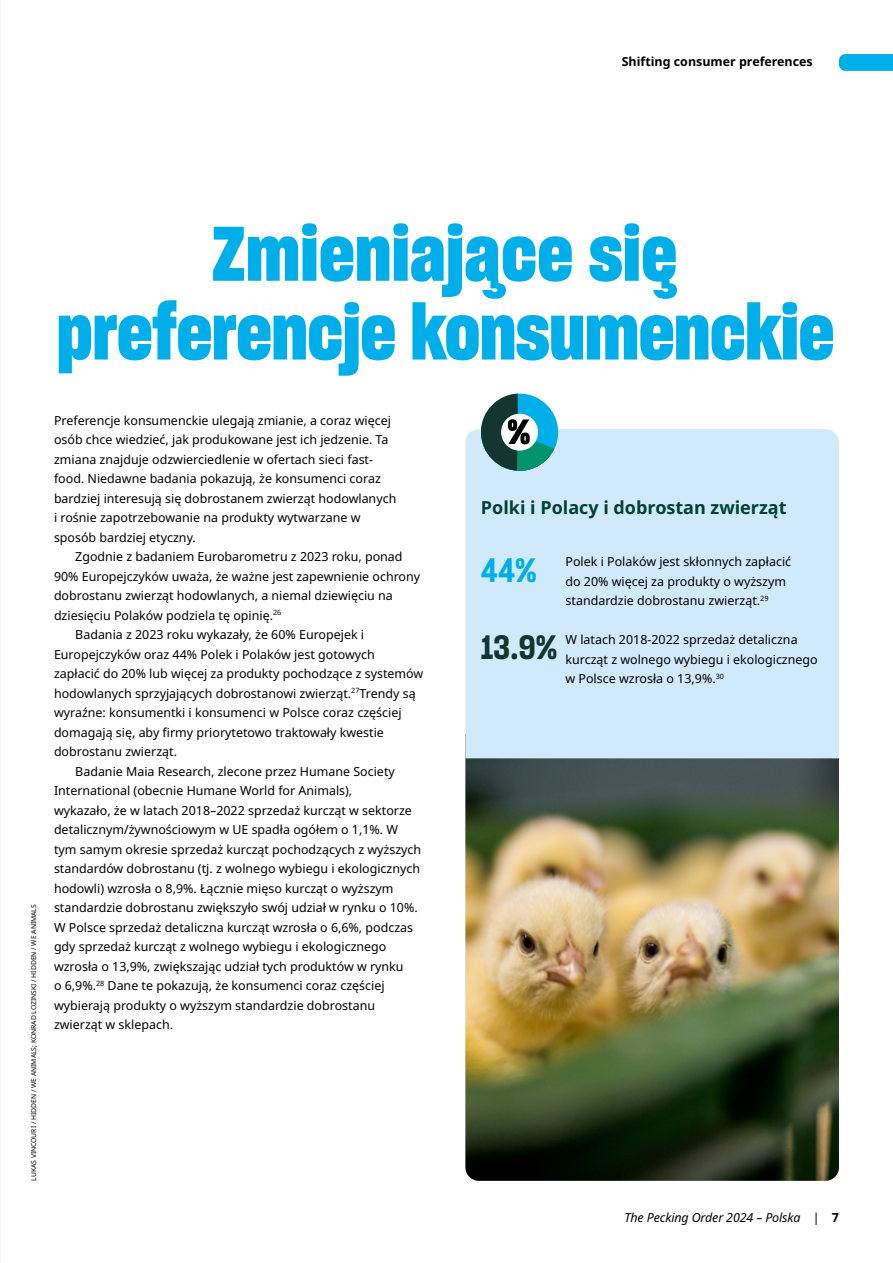
<style>
.page{position:relative;width:893px;height:1263px;background:#fff}
.page>*{position:absolute;margin:0;border:0;box-sizing:border-box;transform-origin:0 0}
.Headline{font:75px/78.8px "Sharp Grotesk Bold 16";letter-spacing:-.01em;color:#00afe9;text-align:center}
.Body__Noto_Regular{font:33px "Sharp Grotesk Sm Bold 16";color:#13372e}
.Body__Noto_Regular-2{font:33px "Sharp Grotesk Sm Bold 16";color:#00afe9}
.Body__Noto_Regular-3{font:700 18px "Noto Sans";color:#004131}
.Body_Copy_P__Indent{font:12.45px/19.5px "Noto Sans";color:#000}
.Body__Noto_Regular-4{font:12.45px/19.5px "Noto Sans";color:#000}
.t1{font:italic 12.45px "Noto Sans";letter-spacing:-.01em;color:#000}
.t2{font:700 12.45px "Noto Sans";color:#000}
.t3{font:6.75px "Noto Sans";color:#000}
.s1{font-style:normal}
.s2{font-weight:700;font-style:normal}
</style>
<div class="page">
<svg style="left:839px;top:54px;width:54px;height:17px"></svg>
<img style="left:465px;top:758px;width:374px;height:423px">
<div style="left:465px;top:429px;width:374px;height:329px;background:#d1eafb"></div>
<svg style="left:481px;top:394px;width:77px;height:77px"></svg>
<p class="t2" style="left:622px;top:53px;width:192px">Shifting consumer preferences</p>
<p class="t3" style="left:29px;top:1181px;width:278px;rotate:-90deg">LUKAS VINCOURI / HIDDEN / WE ANIMALS; KONRAD LOZINSKI / HIDDEN / WE ANIMALS</p>
<p class="Headline" style="left:57px;top:212px;width:779px">Zmieniaja¸ce sie¸ preferencje konsumenckie</p>
<p class="Body_Copy_P__Indent" style="left:54px;top:411px;width:344px">Preferencje konsumenckie ulegają zmianie, a coraz więcej osób chce wiedzieć, jak produkowane jest ich jedzenie. Ta zmiana znajduje odzwierciedlenie w ofertach sieci fast&shy;food. Niedawne badania pokazują, że konsumenci coraz bardziej interesują się dobrostanem zwierząt hodowlanych i rośnie zapotrzebowanie na produkty wytwarzane w sposób bardziej etyczny.</p>
<p class="Body_Copy_P__Indent" style="left:54px;top:547px;width:368px;text-indent:21px">Zgodnie z badaniem Eurobarometru z 2023 roku, ponad 90% Europejczyków uważa, że ważne jest zapewnienie ochrony dobrostanu zwierząt hodowlanych, a niemal dziewięciu na dziesięciu Polaków podziela tę opinię.<sup>26</sup></p>
<p class="Body_Copy_P__Indent" style="left:54px;top:625px;width:371px;text-indent:21px">Badania z 2023 roku wykazały, że 60% Europejek i Europejczyków oraz 44% Polek i Polaków jest gotowych zapłacić do 20% lub więcej za produkty pochodzące z systemów hodowlanych sprzyjających dobrostanowi zwierząt.<sup>27</sup>Trendy są wyraźne: konsumentki i konsumenci w Polsce coraz częściej domagają się, aby firmy priorytetowo traktowały kwestie dobrostanu zwierząt.</p>
<p class="Body_Copy_P__Indent" style="left:54px;top:762px;width:369px;text-indent:21px">Badanie Maia Research, zlecone przez Humane Society International (obecnie Humane World for Animals),<br>wykazało, że w latach 2018–2022 sprzedaż kurcząt w sektorze detalicznym/żywnościowym w UE spadła ogółem o 1,1%. W tym samym okresie sprzedaż kurcząt pochodzących z wyższych standardów dobrostanu (tj. z wolnego wybiegu i ekologicznych hodowli) wzrosła o 8,9%. Łącznie mięso kurcząt o wyższym standardzie dobrostanu zwiększyło swój udział w rynku o 10%.<br>W Polsce sprzedaż detaliczna kurcząt wzrosła o 6,6%, podczas gdy sprzedaż kurcząt z wolnego wybiegu i ekologicznego wzrosła o 13,9%, zwiększając udział tych produktów w rynku<br>o 6,9%.<sup>28</sup> Dane te pokazują, że konsumenci coraz częściej wybierają produkty o wyższym standardzie dobrostanu zwierząt w sklepach.</p>
<p class="Body__Noto_Regular-3" style="left:481px;top:495px;width:307px">Polki i Polacy i dobrostan zwierząt</p>
<p class="Body__Noto_Regular-2" style="left:481px;top:547px;width:57px">44%</p>
<p class="Body__Noto_Regular" style="left:481px;top:623px;width:78px">13.9%</p>
<p class="Body__Noto_Regular-4" style="left:566px;top:552px;width:227px">Polek i Polaków jest skłonnych zapłacić do 20% więcej za produkty o wyższym standardzie dobrostanu zwierząt.<sup>29</sup></p>
<p class="Body__Noto_Regular-4" style="left:566px;top:630px;width:254px">W latach 2018-2022 sprzedaż detaliczna kurcząt z wolnego wybiegu i ekologicznego w Polsce wzrosła o 13,9%.<sup>30</sup></p>
<p class="t1" style="left:624px;top:1209px;width:216px">The Pecking Order 2024 – Polska <span class="s1">|</span> <span class="s2">7</span></p>
</div>
